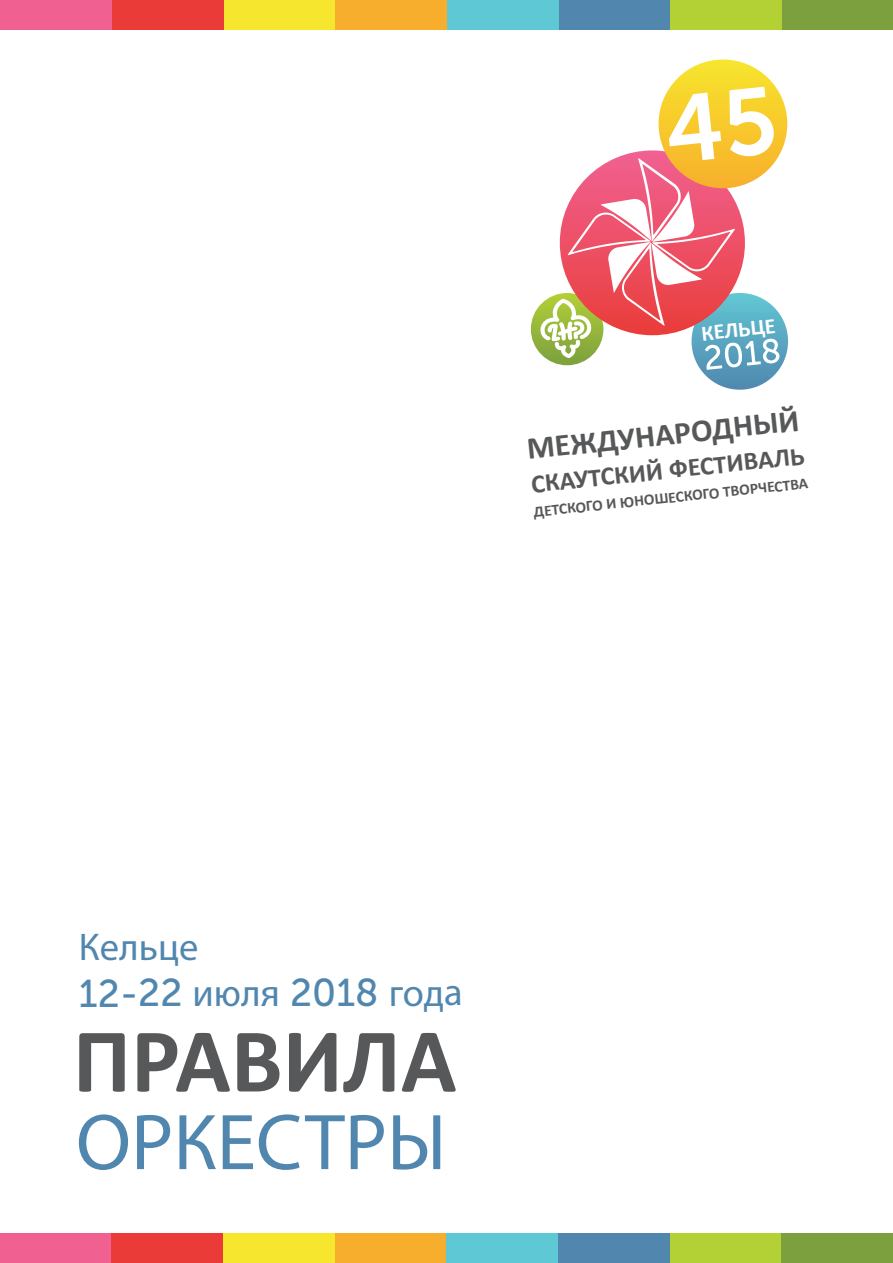
<style>
.page{position:relative;width:893px;height:1263px;background:#fff}
.page>*{position:absolute;margin:0;border:0;box-sizing:border-box;transform-origin:0 0}
.t1{font:700 92.25px "Calibri";color:#57585a}
.t2{font:79.8px "Myriad Pro";color:#5187ae}
.t3{font:38.7px/46.3px "Myriad Pro";letter-spacing:-.005em;color:#5187ae}
.t4{font:700 31.95px "Calibri";color:#57585a}
.t5{font:700 26.25px "Calibri";color:#57585a}
.t6{font:700 22.2px "Calibri";color:#fff}
.t7{font:700 15.6px "Calibri";color:#57585a}
.s1{font-family:"Museo Sans 500"}
</style>
<div class="page">
<div style="left:0;top:1233px;width:111px;height:30px;background:#f06191"></div>
<div style="left:111px;top:1233px;width:112px;height:30px;background:#eb3b38"></div>
<div style="left:223px;top:1233px;width:112px;height:30px;background:#f7e62e"></div>
<div style="left:335px;top:1233px;width:111px;height:30px;background:#f7ae2d"></div>
<div style="left:446px;top:1233px;width:112px;height:30px;background:#5fc8d5"></div>
<div style="left:558px;top:1233px;width:112px;height:30px;background:#5187ae"></div>
<div style="left:670px;top:1233px;width:111px;height:30px;background:#b3d034"></div>
<div style="left:781px;top:1233px;width:112px;height:30px;background:#7ca03e"></div>
<div style="left:0;top:0;width:112px;height:30px;background:#f06191"></div>
<div style="left:112px;top:0;width:112px;height:30px;background:#eb3b38"></div>
<div style="left:224px;top:0;width:111px;height:30px;background:#f7e62e"></div>
<div style="left:335px;top:0;width:112px;height:30px;background:#f7ae2d"></div>
<div style="left:447px;top:0;width:112px;height:30px;background:#5fc8d5"></div>
<div style="left:559px;top:0;width:111px;height:30px;background:#5187ae"></div>
<div style="left:670px;top:0;width:112px;height:30px;background:#b3d034"></div>
<div style="left:782px;top:0;width:111px;height:30px;background:#7ca03e"></div>
<svg style="left:691px;top:293px;width:97px;height:97px"></svg>
<svg style="left:531px;top:293px;width:72px;height:72px"></svg>
<svg style="left:659px;top:60px;width:128px;height:128px;background:#f6dc2d"></svg>
<svg style="left:539px;top:87px;width:241px;height:283px"></svg>
<p class="t6" style="left:700px;top:318px;width:76px;rotate:-6deg">КЕЛЬЦЕ</p>
<p class="t4" style="left:525px;top:426px;width:275px;rotate:-6deg">МЕЖДУНАРОДНЫЙ</p>
<p class="t5" style="left:529px;top:466px;width:276px;rotate:-6deg">СКАУТСКИЙ ФЕСТИВАЛЬ</p>
<p class="t7" style="left:533px;top:501px;width:277px;rotate:-6deg">ДЕТСКОГО И ЮНОШЕСКОГО ТВОРЧЕСТВА</p>
<p class="t3" style="left:79px;top:923px;width:386px">Кельце<br><span class="s1">12-22</span> июля <span class="s1">2018</span> года</p>
<p class="t1" style="left:73px;top:995px;width:385px">ПРАВИЛА</p>
<p class="t2" style="left:76px;top:1093px;width:372px">ОРКЕСТРЫ</p>
</div>
